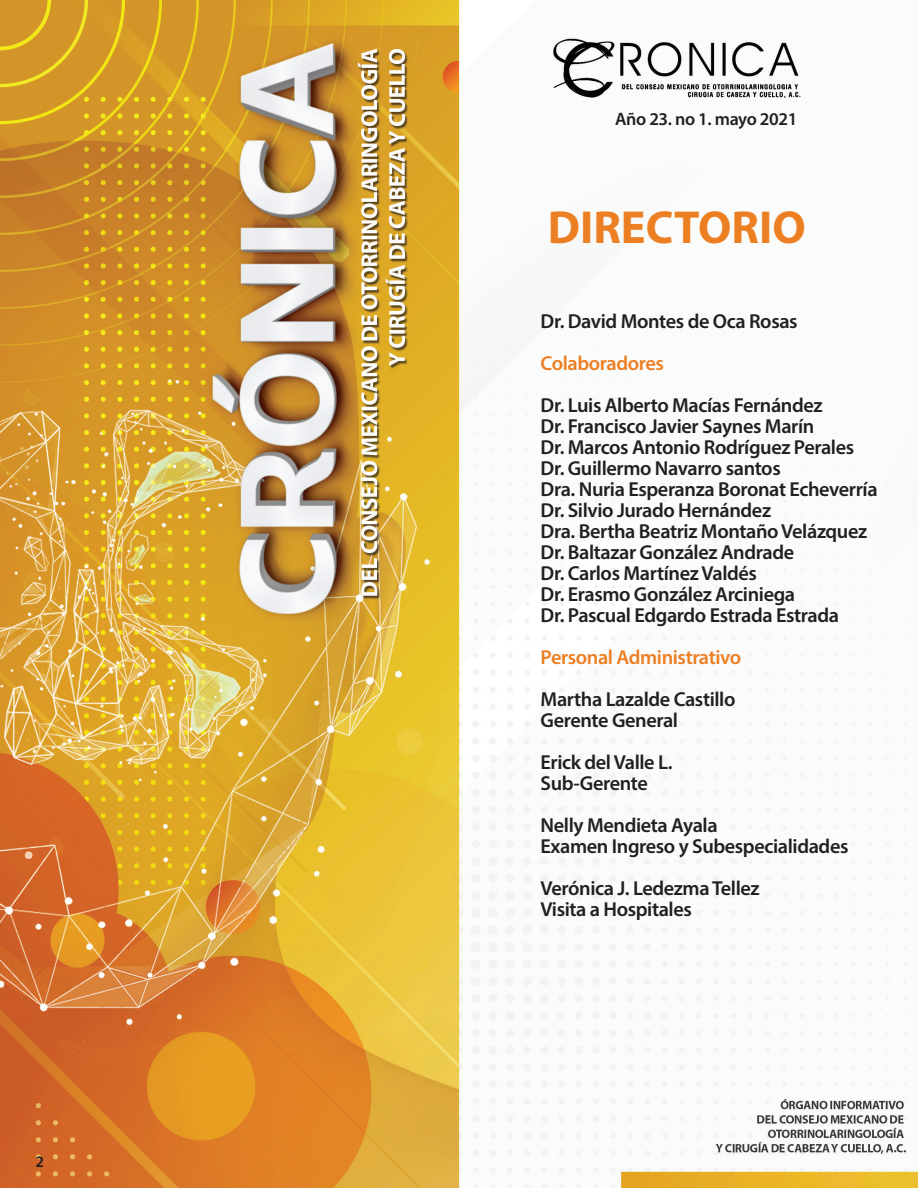
<style>
.page{position:relative;width:918px;height:1188px;background:#fff}
.page>*{position:absolute;margin:0;border:0;box-sizing:border-box;transform-origin:0 0}
.t1{font:700 46.5px "Myriad Pro";color:#ed7f23}
.t2{font:600 20.25px/21px "Myriad Pro";letter-spacing:-.02em;color:#231f20}
.t3{font:600 20.25px "Myriad Pro";letter-spacing:-.02em;color:#ed7f23}
.t4{font:600 18px "Myriad Pro";letter-spacing:-.02em;color:#231f20}
.t5{font:600 15.9px "Myriad Pro";color:#231f20}
</style>
<div class="page">
<img style="left:0;top:0;width:918px;height:1188px">
<p class="t5" style="left:35px;top:1151px;width:10px">2</p>
<p class="t4" style="left:615px;top:108px;width:184px">Año 23. no 1. mayo 2021</p>
<h1 class="t1" style="left:548px;top:197px;width:259px">DIRECTORIO</h1>
<p class="t2" style="left:541px;top:311px;width:259px">Dr. David Montes de Oca Rosas</p>
<p class="t3" style="left:541px;top:351px;width:125px">Colaboradores</p>
<p class="t2" style="left:541px;top:395px;width:339px">Dr. Luis Alberto Macías Fernández<br>Dr. Francisco Javier Saynes Marín<br>Dr. Marcos Antonio Rodríguez Perales Dr. Guillermo Navarro santos<br>Dra. Nuria Esperanza Boronat Echeverría Dr. Silvio Jurado Hernández<br>Dra. Bertha Beatriz Montaño Velázquez Dr. Baltazar González Andrade<br>Dr. Carlos Martínez Valdés<br>Dr. Erasmo González Arciniega<br>Dr. Pascual Edgardo Estrada Estrada</p>
<p class="t3" style="left:541px;top:645px;width:202px">Personal Administrativo</p>
<p class="t2" style="left:541px;top:689px;width:196px">Martha Lazalde Castillo<br>Gerente General</p>
<p class="t2" style="left:541px;top:752px;width:133px">Erick del Valle L.<br>Sub-Gerente</p>
<p class="t2" style="left:541px;top:815px;width:309px">Nelly Mendieta Ayala<br>Examen Ingreso y Subespecialidades</p>
<p class="t2" style="left:541px;top:878px;width:221px">Verónica J. Ledezma Tellez<br>Visita a Hospitales</p>
</div>
